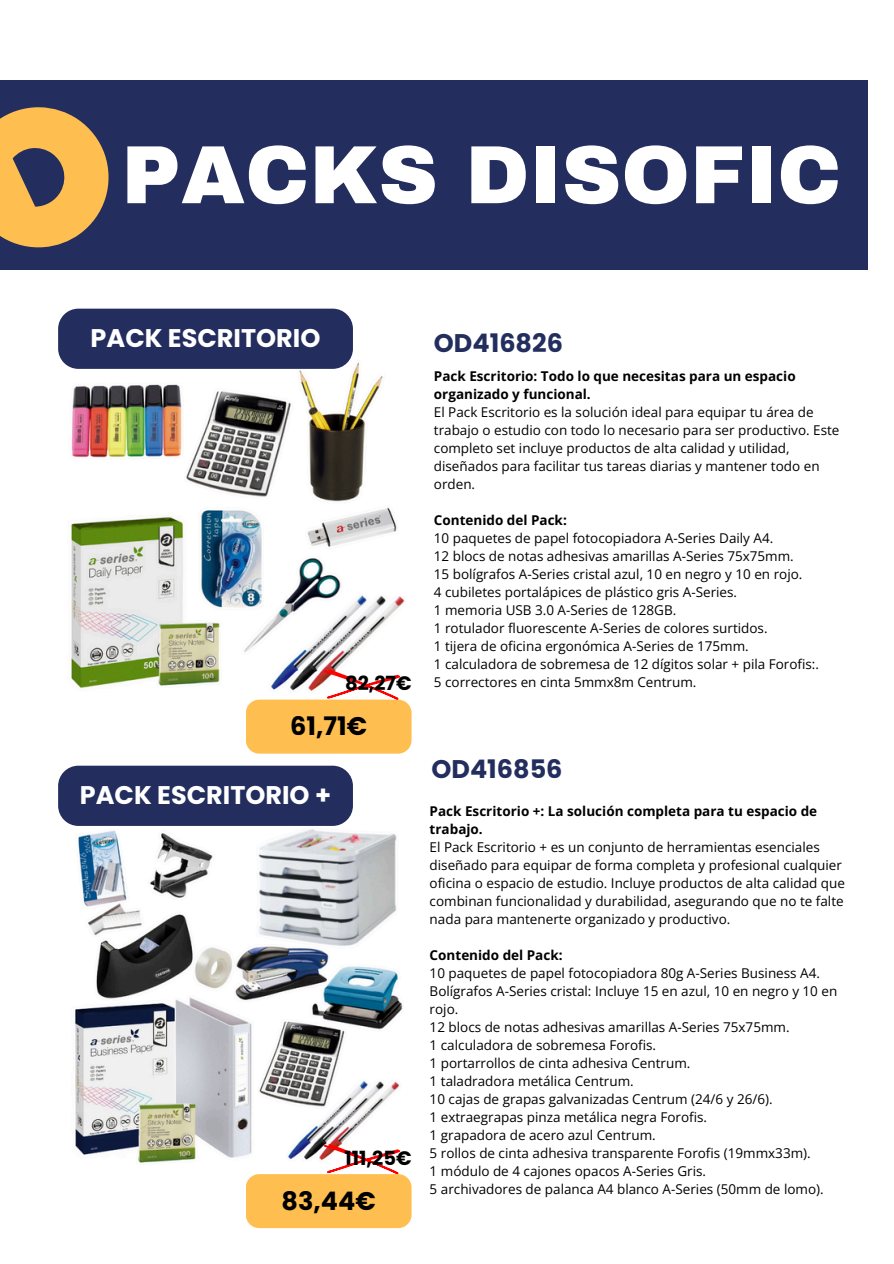
<style>
.page{position:relative;width:894px;height:1264px;background:#fff}
.page>*{position:absolute;margin:0;border:0;box-sizing:border-box;transform-origin:0 0}
.t1{font:900 82.5px "Archivo";color:#fff}
.t2{font:700 25.5px "Poppins";color:#fff}
.t3{font:700 25.5px "Poppins";color:#232e5e}
.t4{font:700 25.5px "Poppins";color:#000}
.t5{font:700 19.5px "Poppins";color:#000}
.t6{font:13.5px/18px "Open Sans";color:#000}
.t7{font:700 13.5px/18px "Open Sans";color:#000}
</style>
<div class="page">
<img style="left:58px;top:353px;width:354px;height:378px">
<img style="left:58px;top:810px;width:354px;height:386px">
<div style="left:58px;top:308px;width:295px;height:61px;background:#232e5e;border-radius:20px"></div>
<div style="left:58px;top:765px;width:295px;height:61px;background:#232e5e;border-radius:20px"></div>
<div style="left:0;top:80px;width:867px;height:189px;background:#232e5e"></div>
<svg style="left:0;top:107px;width:108px;height:140px"></svg>
<div style="left:246px;top:699px;width:165px;height:54px;background:#febf50;border-radius:14px"></div>
<div style="left:246px;top:1174px;width:165px;height:54px;background:#febf50;border-radius:14px"></div>
<svg style="left:324px;top:669px;width:76px;height:31px"></svg>
<svg style="left:324px;top:1143px;width:76px;height:31px"></svg>
<p class="t1" style="left:121px;top:131px;width:721px">PACKS DISOFIC</p>
<h1 class="t2" style="left:91px;top:320px;width:231px">PACK ESCRITORIO</h1>
<p class="t5" style="left:345px;top:669px;width:68px">82,27€</p>
<p class="t4" style="left:290px;top:708px;width:78px">61,71€</p>
<h2 class="t2" style="left:80px;top:777px;width:252px">PACK ESCRITORIO +</h2>
<p class="t5" style="left:344px;top:1144px;width:68px">111,25€</p>
<p class="t4" style="left:281px;top:1182px;width:96px">83,44€</p>
<p class="t3" style="left:434px;top:325px;width:130px">OD416826</p>
<p class="t7" style="left:434px;top:367px;width:363px">Pack Escritorio: Todo lo que necesitas para un espacio organizado y funcional.</p>
<h3 class="t6" style="left:434px;top:403px;width:407px">El Pack Escritorio es la solución ideal para equipar tu área de trabajo o estudio con todo lo necesario para ser productivo. Este completo set incluye productos de alta calidad y utilidad, diseñados para facilitar tus tareas diarias y mantener todo en orden.</h3>
<h2 class="t7" style="left:434px;top:511px;width:134px">Contenido del Pack:</h2>
<h2 class="t6" style="left:434px;top:529px;width:341px">10 paquetes de papel fotocopiadora A-Series Daily A4.</h2>
<p class="t6" style="left:434px;top:547px;width:361px">12 blocs de notas adhesivas amarillas A-Series 75x75mm.</p>
<p class="t6" style="left:434px;top:565px;width:370px">15 bolígrafos A-Series cristal azul, 10 en negro y 10 en rojo.</p>
<p class="t6" style="left:434px;top:582px;width:305px">4 cubiletes portalápices de plástico gris A-Series.</p>
<p class="t6" style="left:434px;top:600px;width:244px">1 memoria USB 3.0 A-Series de 128GB.</p>
<p class="t6" style="left:434px;top:618px;width:335px">1 rotulador fluorescente A-Series de colores surtidos.</p>
<p class="t6" style="left:434px;top:636px;width:316px">1 tijera de oficina ergonómica A-Series de 175mm.</p>
<p class="t6" style="left:434px;top:654px;width:386px">1 calculadora de sobremesa de 12 dígitos solar + pila Forofis:.</p>
<p class="t6" style="left:434px;top:672px;width:264px">5 correctores en cinta 5mmx8m Centrum.</p>
<p class="t3" style="left:431px;top:751px;width:132px">OD416856</p>
<p class="t7" style="left:429px;top:801px;width:389px">Pack Escritorio +: La solución completa para tu espacio de trabajo.</p>
<p class="t6" style="left:429px;top:837px;width:417px">El Pack Escritorio + es un conjunto de herramientas esenciales diseñado para equipar de forma completa y profesional cualquier oficina o espacio de estudio. Incluye productos de alta calidad que combinan funcionalidad y durabilidad, asegurando que no te falte nada para mantenerte organizado y productivo.</p>
<p class="t7" style="left:429px;top:945px;width:134px">Contenido del Pack:</p>
<p class="t6" style="left:429px;top:963px;width:392px">10 paquetes de papel fotocopiadora 80g A-Series Business A4.</p>
<h2 class="t6" style="left:429px;top:981px;width:409px">Bolígrafos A-Series cristal: Incluye 15 en azul, 10 en negro y 10 en rojo.</h2>
<h2 class="t6" style="left:429px;top:1017px;width:361px">12 blocs de notas adhesivas amarillas A-Series 75x75mm.</h2>
<p class="t6" style="left:429px;top:1035px;width:228px">1 calculadora de sobremesa Forofis.</p>
<p class="t6" style="left:429px;top:1053px;width:262px">1 portarrollos de cinta adhesiva Centrum.</p>
<p class="t6" style="left:429px;top:1071px;width:205px">1 taladradora metálica Centrum.</p>
<p class="t6" style="left:429px;top:1089px;width:344px">10 cajas de grapas galvanizadas Centrum (24/6 y 26/6).</p>
<p class="t6" style="left:429px;top:1107px;width:279px">1 extraegrapas pinza metálica negra Forofis.</p>
<p class="t6" style="left:429px;top:1125px;width:227px">1 grapadora de acero azul Centrum.</p>
<p class="t6" style="left:429px;top:1143px;width:382px">5 rollos de cinta adhesiva transparente Forofis (19mmx33m).</p>
<p class="t6" style="left:429px;top:1161px;width:278px">1 módulo de 4 cajones opacos A-Series Gris.</p>
<p class="t6" style="left:429px;top:1179px;width:395px">5 archivadores de palanca A4 blanco A-Series (50mm de lomo).</p>
</div>
